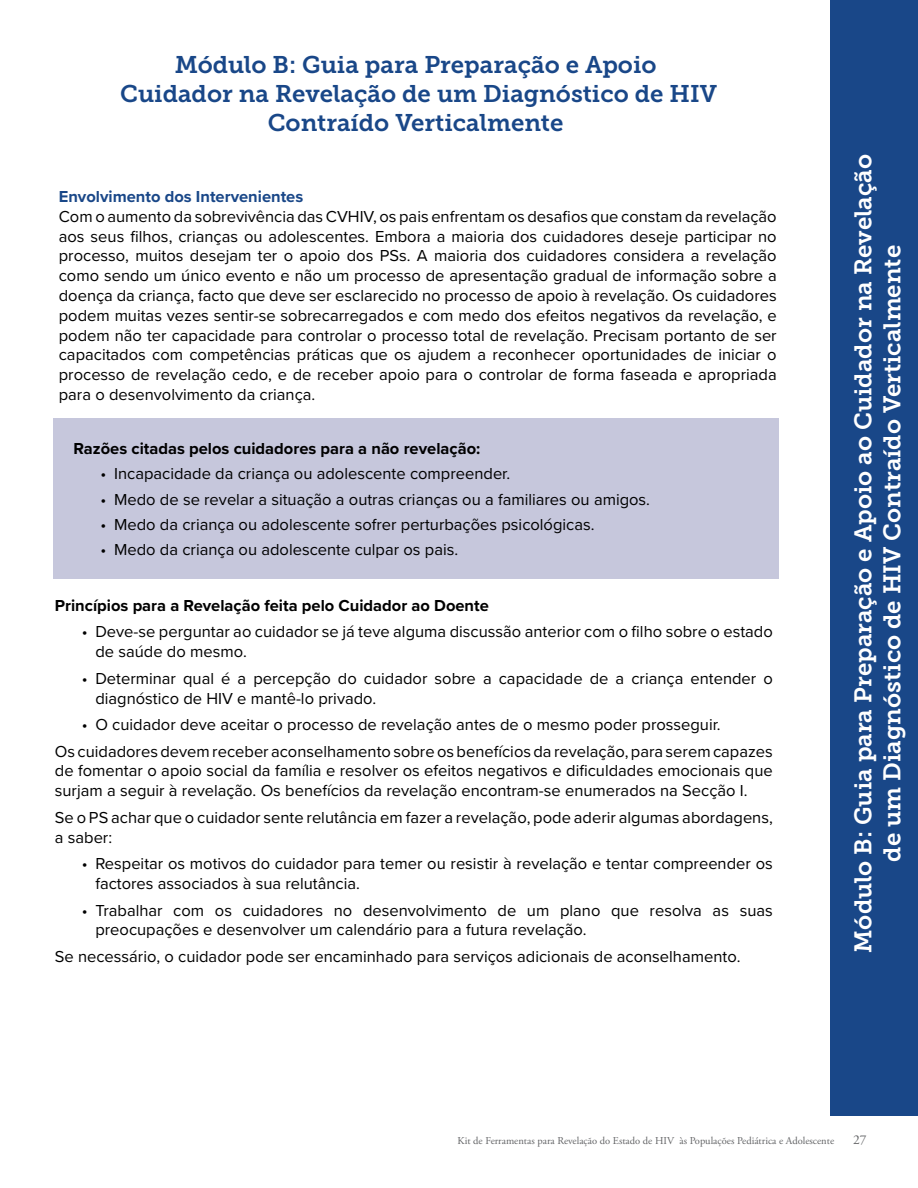
<style>
.page{position:relative;width:918px;height:1188px;background:#fff}
.page>*{position:absolute;margin:0;border:0;box-sizing:border-box;transform-origin:0 0}
.t1{font:24px/28.8px "Museo Slab 700";color:#fff;text-align:center}
.t2{font:24px/28.8px "Museo Slab 700";color:#194788;text-align:center}
.t3{font:16.5px/19.8px "Proxima Nova";color:#000}
.t4{font:700 16.5px "Proxima Nova";color:#000}
.t5{font:700 16.5px "Proxima Nova";color:#194788}
.t6{font:13.5px "Adobe Garamond Pro";color:#636466}
.t7{font:10.5px "Adobe Garamond Pro";color:#636466}
</style>
<div class="page">
<div style="left:53px;top:418px;width:725px;height:161px;background:#c6c7dc"></div>
<div style="left:830px;top:0;width:88px;height:1115px;background:#194788"></div>
<h1 class="t2" style="left:120px;top:50px;width:598px">Módulo B: Guia para Preparação e Apoio<br>Cuidador na Revelação de um Diagnóstico de HIV<br>Contraído Verticalmente</h1>
<p class="t5" style="left:59px;top:184px;width:246px">Envolvimento dos Intervenientes</p>
<p class="t3" style="left:59px;top:206px;width:720px;text-align:justify">Com o aumento da sobrevivência das CVHIV, os pais enfrentam os desafios que constam da revelação aos seus filhos, crianças ou adolescentes. Embora a maioria dos cuidadores deseje participar no processo, muitos desejam ter o apoio dos PSs. A maioria dos cuidadores considera a revelação como sendo um único evento e não um processo de apresentação gradual de informação sobre a doença da criança, facto que deve ser esclarecido no processo de apoio à revelação. Os cuidadores podem muitas vezes sentir-se sobrecarregados e com medo dos efeitos negativos da revelação, e podem não ter capacidade para controlar o processo total de revelação. Precisam portanto de ser capacitados com competências práticas que os ajudem a reconhecer oportunidades de iniciar o processo de revelação cedo, e de receber apoio para o controlar de forma faseada e apropriada para o desenvolvimento da criança.</p>
<p class="t4" style="left:74px;top:436px;width:408px">Razões citadas pelos cuidadores para a não revelação:</p>
<p class="t3" style="left:101px;top:463px;width:411px">• Incapacidade da criança ou adolescente compreender.</p>
<p class="t3" style="left:101px;top:488px;width:551px">• Medo de se revelar a situação a outras crianças ou a familiares ou amigos.</p>
<p class="t3" style="left:101px;top:514px;width:495px">• Medo da criança ou adolescente sofrer perturbações psicológicas.</p>
<p class="t3" style="left:101px;top:539px;width:359px">• Medo da criança ou adolescente culpar os pais.</p>
<p class="t4" style="left:55px;top:593px;width:435px">Princípios para a Revelação feita pelo Cuidador ao Doente</p>
<p class="t3" style="left:95px;top:621px;width:679px;text-indent:-13px">• Deve-se perguntar ao cuidador se já teve alguma discussão anterior com o filho sobre o estado de saúde do mesmo.</p>
<p class="t3" style="left:95px;top:668px;width:679px;text-indent:-13px">• Determinar qual é a percepção do cuidador sobre a capacidade de a criança entender o diagnóstico de HIV e mantê-lo privado.</p>
<p class="t3" style="left:55px;top:711px;width:719px;line-height:26.5px;text-indent:27px">• O cuidador deve aceitar o processo de revelação antes de o mesmo poder prosseguir.<br>Os cuidadores devem receber aconselhamento sobre os benefícios da revelação, para serem capazes</p>
<p class="t3" style="left:55px;top:760px;width:719px">de fomentar o apoio social da família e resolver os efeitos negativos e dificuldades emocionais que surjam a seguir à revelação. Os benefícios da revelação encontram-se enumerados na Secção I.</p>
<p class="t3" style="left:55px;top:807px;width:719px">Se o PS achar que o cuidador sente relutância em fazer a revelação, pode aderir algumas abordagens, a saber:</p>
<p class="t3" style="left:95px;top:853px;width:679px;text-indent:-13px">• Respeitar os motivos do cuidador para temer ou resistir à revelação e tentar compreender os factores associados à sua relutância.</p>
<p class="t3" style="left:95px;top:899px;width:679px;text-indent:-13px">• Trabalhar com os cuidadores no desenvolvimento de um plano que resolva as suas preocupações e desenvolver um calendário para a futura revelação.</p>
<p class="t3" style="left:55px;top:946px;width:687px">Se necessário, o cuidador pode ser encaminhado para serviços adicionais de aconselhamento.</p>
<h1 class="t1" style="left:849px;top:953px;width:800px;rotate:-90deg">Módulo B: Guia para Preparação e Apoio ao Cuidador na Revelação de um Diagnóstico de HIV Contraído Verticalmente</h1>
<p class="t7" style="left:458px;top:1134px;width:378px">Kit de Ferramentas para Revelação do Estado de HIV às Populações Pediátrica e Adolescente</p>
<p class="t6" style="left:853px;top:1131px;width:15px">27</p>
</div>
